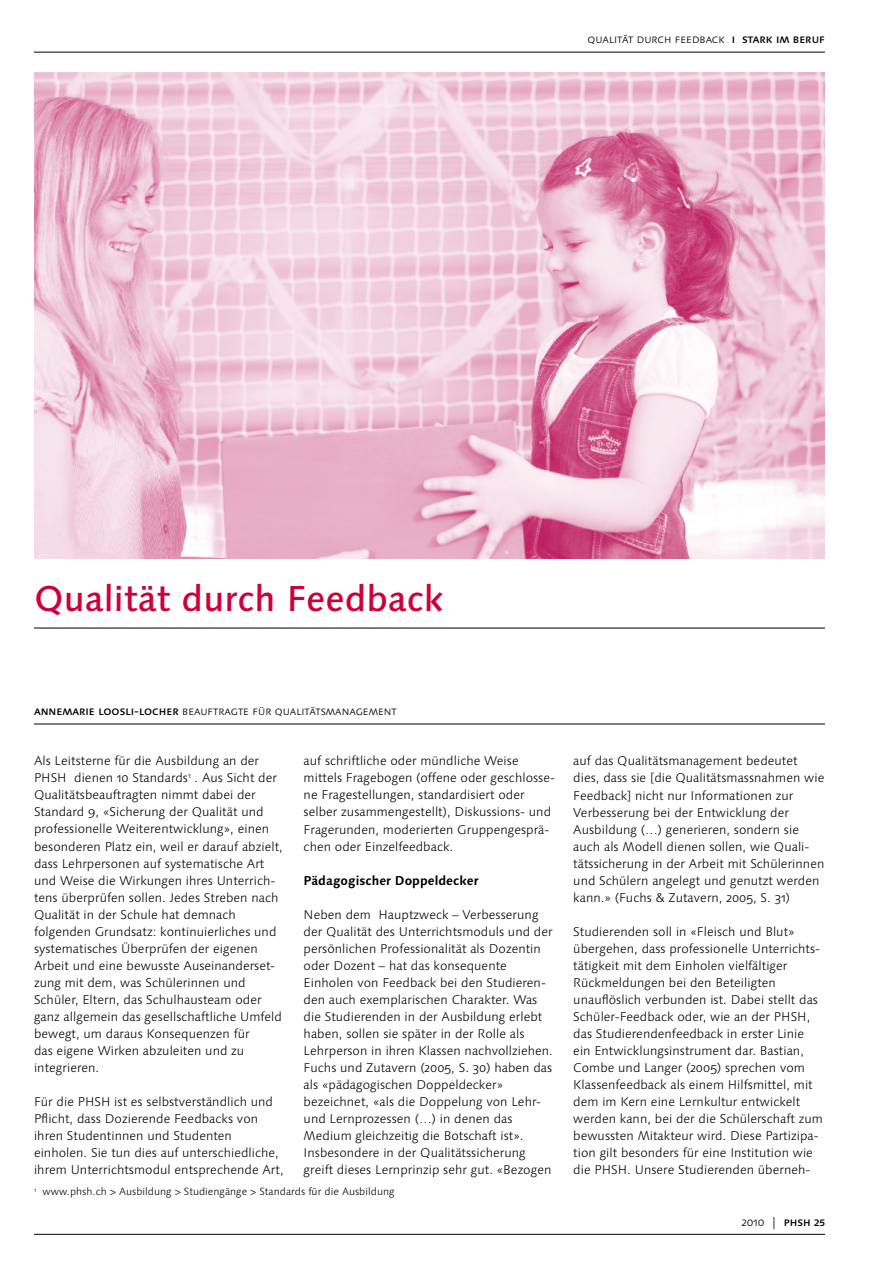
<style>
.page{position:relative;width:893px;height:1263px;background:#fff}
.page>*{position:absolute;margin:0;border:0;box-sizing:border-box;transform-origin:0 0}
.t1{font:500 36px "Linotype Syntax";letter-spacing:.005em;color:#cd003a}
.t2{font:300 12.75px/17px "Linotype Syntax Os F";letter-spacing:.005em;color:#000}
.t3{font:700 12.75px "Linotype Syntax Os F";letter-spacing:.005em;color:#000}
.t4{font:300 12px "Linotype Syntax SC";color:#000}
.t5{font:500 12px "Linotype Syntax SC";color:#000}
.t6{font:300 10.5px "Linotype Syntax Os F";letter-spacing:.005em;color:#000}
.s1{font-weight:500}
.s2{font-weight:300}
</style>
<div class="page">
<img style="left:34px;top:72px;width:791px;height:487px">
<hr style="left:34px;top:628px;width:791px;height:1px;background:#000">
<hr style="left:34px;top:52px;width:791px;height:1px;background:#000">
<hr style="left:34px;top:724px;width:791px;height:1px;background:#000">
<hr style="left:34px;top:1234px;width:791px;height:1px;background:#000">
<p class="t4" style="left:588px;top:32px;width:239px">qualität durch feedback <span class="s1">i stark im beruf</span></p>
<h1 class="t1" style="left:34px;top:577px;width:411px">Qualität durch Feedback</h1>
<p class="t4" style="left:34px;top:704px;width:364px"><span class="s1">annemarie loosli-locher</span> beauftragte für qualitätsmanagement</p>
<p class="t2" style="left:34px;top:753px;width:250px">Als Leitsterne für die Ausbildung an der PHSH dienen 10 Standards<sup>1</sup> . Aus Sicht der Qualitätsbeauftragten nimmt dabei der Standard 9, «Sicherung der Qualität und professionelle Weiterentwicklung», einen besonderen Platz ein, weil er darauf abzielt, dass Lehrpersonen auf systematische Art und Weise die Wirkungen ihres Unterrich&shy;tens überprüfen sollen. Jedes Streben nach Qualität in der Schule hat demnach folgenden Grundsatz: kontinuierliches und systematisches Überprüfen der eigenen Arbeit und eine bewusste Auseinanderset&shy;zung mit dem, was Schülerinnen und Schüler, E ltern, das Schulhausteam oder ganz allgemein das gesellschaftliche Umfeld bewegt, um daraus Konsequenzen für<br>das eigene Wirken abzuleiten und zu integrieren.</p>
<p class="t2" style="left:34px;top:1093px;width:251px">Für die PHSH ist es selbstverständlich und Pflicht, dass Dozierende Feedbacks von ihren Studentinnen und Studenten einholen. Sie tun dies auf unterschiedliche, ihrem Unterrichtsmodul entsprechende Art,</p>
<p class="t2" style="left:304px;top:753px;width:253px">auf schriftliche oder mündliche Weise mittels Fragebogen (offene oder geschlosse&shy;ne Fragestellungen, standardisiert oder selber zusammengestellt), Diskussions- und Fragerunden, moderierten Gruppengesprä&shy;chen oder E inzelfeedback.</p>
<p class="t3" style="left:304px;top:872px;width:176px">Pädagogischer Doppeldecker</p>
<p class="t2" style="left:304px;top:906px;width:251px">Neben dem Hauptzweck – Verbesserung der Qualität des Unterrichtsmoduls und der persönlichen Professionalität als Dozentin oder Dozent – hat das konsequente Einholen von Feedback bei den Studieren&shy;den auch exemplarischen Charakter. Was die Studierenden in der Ausbildung erlebt haben, sollen sie später in der Rolle als Lehrperson in ihren Klassen nachvollziehen.<br>Fuchs und Zutavern (2005, S. 30) haben das als «pädagogischen Doppeldecker» bezeichnet, «als die Doppelung von Lehr&shy;und Lernprozessen (…) in denen das Medium gleichzeitig die Botschaft ist».<br>Insbesondere in der Qualitätssicherung greift dieses Lernprinzip sehr gut. «Bezogen</p>
<p class="t6" style="left:34px;top:1185px;width:362px"><sup>1</sup> www.phsh.ch &gt; Ausbildung &gt; Studiengänge &gt; Standards für die Ausbildung</p>
<p class="t2" style="left:573px;top:753px;width:253px">auf das Qualitätsmanagement bedeutet dies, dass sie [die Qualitätsmassnahmen wie Feedback] nicht nur Informationen zur Verbesserung bei der E ntwicklung der Ausbildung (…) generieren, sondern sie auch als Modell dienen sollen, wie Quali&shy;tätssicherung in der Arbeit mit Schülerinnen und Schülern angelegt und genutzt werden kann.» (Fuchs &amp; Zutavern, 2005, S. 31)</p>
<p class="t2" style="left:573px;top:923px;width:251px">Studierenden soll in «Fleisch und Blut» übergehen, dass professionelle Unterrichts&shy;tätigkeit mit dem E inholen vielfältiger Rückmeldungen bei den Beteiligten unauflöslich verbunden ist. Dabei stellt das Schüler-Feedback oder, wie an der PHSH, das Studierendenfeedback in erster Linie ein E ntwicklungsinstrument dar. Bastian, Combe und Langer (2005) sprechen vom Klassenfeedback als einem Hilfsmittel, mit dem im Kern eine Lernkultur entwickelt werden kann, bei der die Schülerschaft zum bewussten Mitakteur wird. Diese Partizipa&shy;tion gilt besonders für eine Institution wie die PHSH. Unsere Studierenden überneh-</p>
<p class="t5" style="left:742px;top:1214px;width:85px"><span class="s2">2010 |</span> phsh 25</p>
</div>
